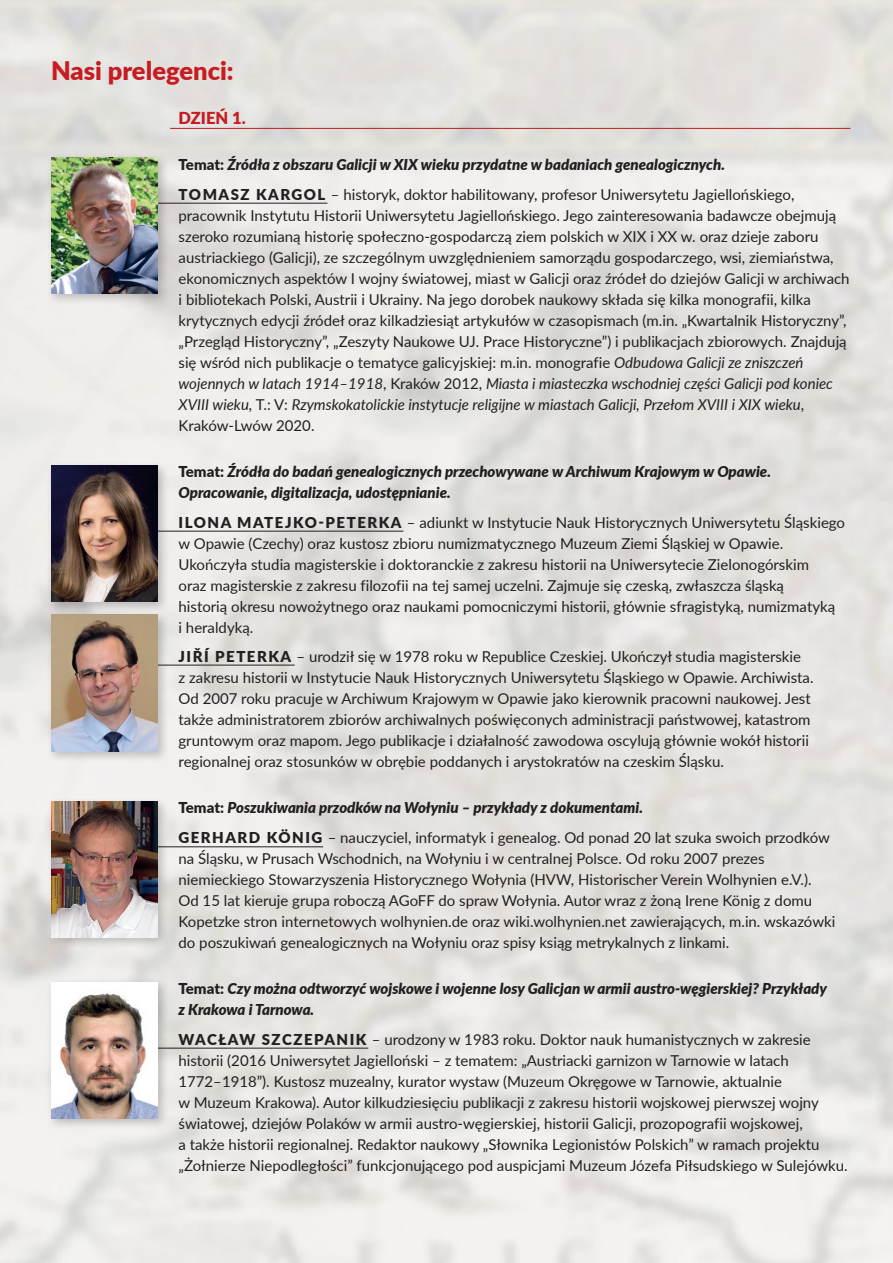
<style>
.page{position:relative;width:893px;height:1263px;background:#fff}
.page>*{position:absolute;margin:0;border:0;box-sizing:border-box;transform-origin:0 0}
.t1{font:900 25.5px "Lato";color:#c61c22}
.t2{font:900 16.5px "Lato";color:#c61c22}
.t3{font:15px/21px "Lato";color:#231f20}
.t4{font:italic 900 15px/21px "Lato";color:#231f20}
.s1{font-style:normal}
.s2{font-weight:400;font-style:normal}
.s3{font-style:italic}
.s4{font-weight:900}
.s5{font-weight:900;font-style:italic}
</style>
<div class="page">
<hr style="left:170px;top:128px;width:680px;height:1px;background:#c61c22">
<hr style="left:147px;top:203px;width:180px;height:1px;background:#231f20">
<hr style="left:147px;top:531px;width:256px;height:1px;background:#231f20">
<hr style="left:147px;top:665px;width:148px;height:1px;background:#231f20">
<hr style="left:147px;top:1048px;width:221px;height:1px;background:#231f20">
<hr style="left:147px;top:846px;width:176px;height:1px;background:#231f20">
<div style="left:46px;top:152px;width:123px;height:153px;background:#231f20;opacity:.25"></div>
<img style="left:51px;top:157px;width:106px;height:136px">
<div style="left:46px;top:797px;width:123px;height:153px;background:#231f20;opacity:.25"></div>
<img style="left:51px;top:801px;width:106px;height:137px">
<div style="left:46px;top:977px;width:123px;height:153px;background:#231f20;opacity:.25"></div>
<img style="left:51px;top:982px;width:106px;height:137px">
<div style="left:46px;top:610px;width:123px;height:153px;background:#231f20;opacity:.25"></div>
<img style="left:51px;top:615px;width:106px;height:136px">
<div style="left:46px;top:461px;width:123px;height:153px;background:#231f20;opacity:.25"></div>
<img style="left:51px;top:466px;width:106px;height:136px">
<h1 class="t1" style="left:51px;top:52px;width:184px">NASI PRELEGENCI:</h1>
<p class="t2" style="left:179px;top:105px;width:69px">DZIEŃ 1.</p>
<p class="t4" style="left:179px;top:149px;width:617px;line-height:29.5px"><span class="s1">TEMAT:</span> Źródła z obszaru Galicji w XIX wieku przydatne w badaniach genealogicznych.<br><span class="s1">TOM AS Z KARG OL</span> <span class="s2">– historyk, doktor habilitowany, profesor Uniwersytetu Jagiellońskiego,</span></p>
<p class="t3" style="left:179px;top:204px;width:673px">pracownik Instytutu Historii Uniwersytetu Jagiellońskiego. Jego zainteresowania badawcze obejmują szeroko rozumianą historię społeczno-gospodarczą ziem polskich w XIX i XX w. oraz dzieje zaboru austriackiego (Galicji), ze szczególnym uwzględnieniem samorządu gospodarczego, wsi, ziemiaństwa, ekonomicznych aspektów I wojny światowej, miast w Galicji oraz źródeł do dziejów Galicji w archiwach i bibliotekach Polski, Austrii i Ukrainy. Na jego dorobek naukowy składa się kilka monografii, kilka krytycznych edycji źródeł oraz kilkadziesiąt artykułów w czasopismach (m.in. „Kwartalnik Historyczny”, „Przegląd Historyczny”, „Zeszyty Naukowe UJ. Prace Historyczne”) i publikacjach zbiorowych. Znajdują się wśród nich publikacje o tematyce galicyjskiej: m.in. monografie <span class="s3">Odbudowa Galicji ze zniszczeń wojennych w latach 1914–1918</span>, Kraków 2012, <span class="s3">Miasta i miasteczka wschodniej części Galicji pod koniec XVIII wieku,</span> T.: V: <span class="s3">Rzymskokatolickie instytucje religijne w miastach Galicji, Przełom XVIII i XIX wieku</span>, Kraków-Lwów 2020.</p>
<p class="t4" style="left:179px;top:460px;width:594px"><span class="s1">TEMAT:</span> Źródła do badań genealogicznych przechowywane w Archiwum Krajowym w Opawie.<br>Opracowanie, digitalizacja, udostępnianie.</p>
<p class="t3" style="left:179px;top:511px;width:668px"><span class="s4">I LONA MAT EJKO-PET ERKA</span> – adiunkt w Instytucie Nauk Historycznych Uniwersytetu Śląskiego w Opawie (Czechy) oraz kustosz zbioru numizmatycznego Muzeum Ziemi Śląskiej w Opawie.<br>Ukończyła studia magisterskie i doktoranckie z zakresu historii na Uniwersytecie Zielonogórskim<br>oraz magisterskie z zakresu filozofii na tej samej uczelni. Zajmuje się czeską, zwłaszcza śląską<br>historią okresu nowożytnego oraz naukami pomocniczymi historii, głównie sfragistyką, numizmatyką<br>i heraldyką.</p>
<p class="t3" style="left:179px;top:646px;width:636px"><span class="s4">J IŘÍ PET ERKA</span> – urodził się w 1978 roku w Republice Czeskiej. Ukończył studia magisterskie<br>z zakresu historii w Instytucie Nauk Historycznych Uniwersytetu Śląskiego w Opawie. Archiwista.<br>Od 2007 roku pracuje w Archiwum Krajowym w Opawie jako kierownik pracowni naukowej. Jest także administratorem zbiorów archiwalnych poświęconych administracji państwowej, katastrom gruntowym oraz mapom. Jego publikacje i działalność zawodowa oscylują głównie wokół historii regionalnej oraz stosunków w obrębie poddanych i arystokratów na czeskim Śląsku.</p>
<p class="t3" style="left:179px;top:792px;width:653px;line-height:29.5px"><span class="s4">TEMAT:</span> <span class="s5">Poszukiwania przodków na Wołyniu – przykłady z dokumentami.<br></span><span class="s4">GERHARD KÖNIG</span> – nauczyciel, informatyk i genealog. Od ponad 20 lat szuka swoich przodków</p>
<p class="t3" style="left:179px;top:847px;width:658px">na Śląsku, w Prusach Wschodnich, na Wołyniu i w centralnej Polsce. Od roku 2007 prezes niemieckiego Stowarzyszenia Historycznego Wołynia (HVW, Historischer Verein Wolhynien e.V.).<br>Od 15 lat kieruje grupa roboczą AGoFF do spraw Wołynia. Autor wraz z żoną Irene König z domu Kopetzke stron internetowych wolhynien.de oraz wiki.wolhynien.net zawierających, m.in. wskazówki do poszukiwań genealogicznych na Wołyniu oraz spisy ksiąg metrykalnych z linkami.</p>
<p class="t4" style="left:179px;top:977px;width:650px"><span class="s1">TEMAT:</span> Czy można odtworzyć wojskowe i wojenne losy Galicjan w armii austro-węgierskiej? Przykłady z Krakowa i Tarnowa.</p>
<p class="t3" style="left:178px;top:1028px;width:671px"><span class="s4">WACŁAW SZCZEPANIK</span> – urodzony w 1983 roku. Doktor nauk humanistycznych w zakresie historii (2016 Uniwersytet Jagielloński – z tematem: „Austriacki garnizon w Tarnowie w latach 1772–1918”). Kustosz muzealny, kurator wystaw (Muzeum Okręgowe w Tarnowie, aktualnie<br>w Muzeum Krakowa). Autor kilkudziesięciu publikacji z zakresu historii wojskowej pierwszej wojny światowej, dziejów Polaków w armii austro-węgierskiej, historii Galicji, prozopografii wojskowej,<br>a także historii regionalnej. Redaktor naukowy „Słownika Legionistów Polskich” w ramach projektu „Żołnierze Niepodległości” funkcjonującego pod auspicjami Muzeum Józefa Piłsudskiego w Sulejówku.</p>
</div>
